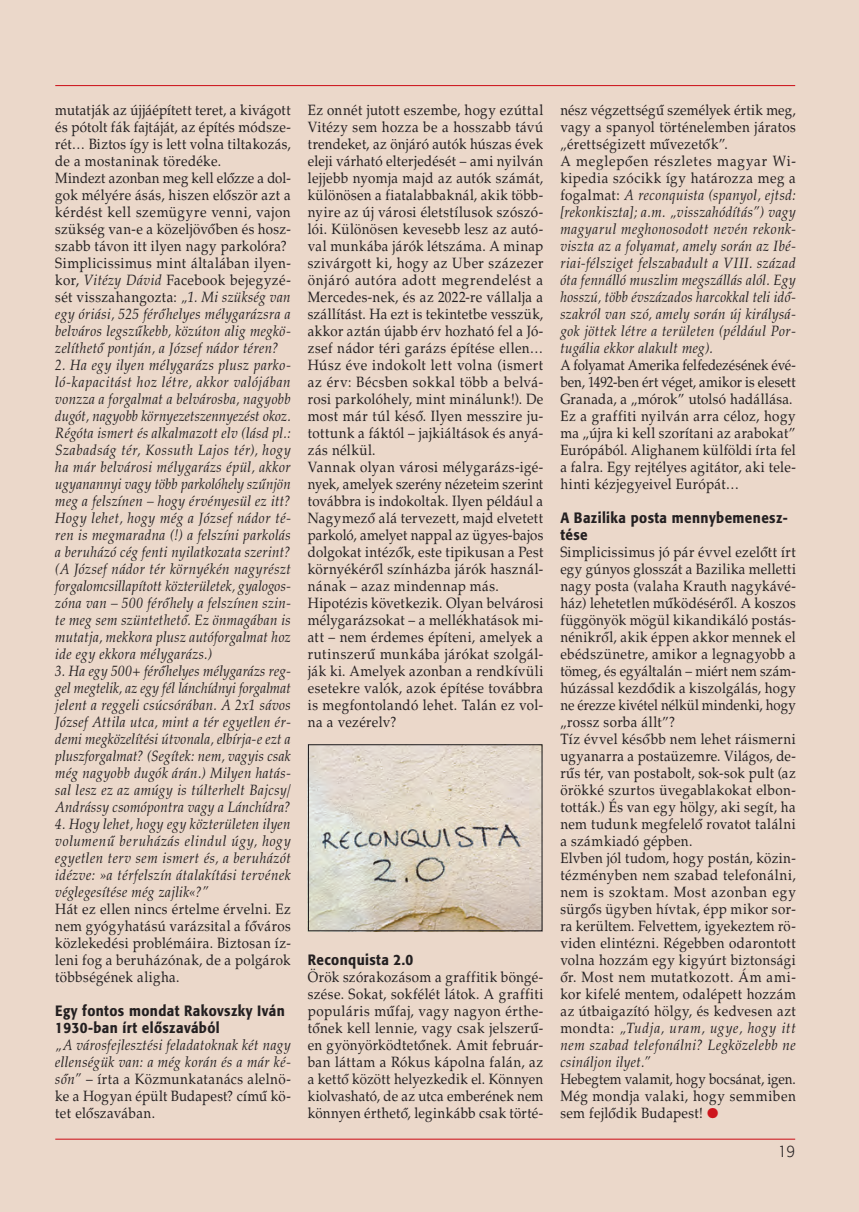
<style>
.page{position:relative;width:859px;height:1212px;background:#ebd8ca}
.page>*{position:absolute;margin:0;border:0;box-sizing:border-box;transform-origin:0 0}
.t1{font:16.5px "Formata Lite HU";color:#231f20;scale:.9 1}
.Simpli_Kenyér{font:14.85px/17px "Palatino HU Regular";letter-spacing:.03em;color:#231f20;text-align:justify;scale:.9 1}
.Simpli_Kenyér-2{font:14.85px/17px "Palatino HU Italic";letter-spacing:.03em;color:#231f20;text-align:justify;scale:.9 1}
.Simpli_Kenyér-3{font:14.85px/17px "Palatino HU Regular";letter-spacing:.03em;color:#231f20;text-align:justify;scale:.89 1}
.Simpli_Alcím{font:14.85px/17px "Formata Medium HU";letter-spacing:.03em;color:#231f20;scale:.9 1}
.s1{font-family:"Palatino HU Regular"}
.s2{font-family:"Palatino HU Italic"}
.s3{color:#cd151d}
</style>
<div class="page">
<hr style="left:55px;top:1138px;width:740px;height:2px;background:#cd151d">
<hr style="left:55px;top:85px;width:740px;height:1px;background:#cd151d">
<img style="left:310px;top:746px;width:231px;height:183px">
<div style="left:308px;top:744px;width:235px;height:187px;border:1px solid #231f20"></div>
<p class="Simpli_Kenyér" style="left:55px;top:102px;width:263px">mutatják az újjáépített teret, a kivágott és pótolt fák fajtáját, az építés módsze&shy;rét… Biztos így is lett volna tiltakozás, de a mostaninak töredéke.</p>
<p class="Simpli_Kenyér-3" style="left:55px;top:170px;width:266px">Mindezt azonban meg kell előzze a dol&shy;gok mélyére ásás, hiszen először azt a kérdést kell szemügyre venni, vajon szükség van-e a közeljövőben és hos - szabb távon itt ilyen nagy parkolóra?</p>
<p class="Simpli_Kenyér-2" style="left:55px;top:254px;width:263px"><span class="s1">Simplicissimus mint általában ilyen&shy;kor,</span> Vitézy Dávid <span class="s1">Facebook bejegyzé&shy;sét visszahangozta:</span> „1. Mi szükség van egy óriási, 525 férőhelyes mélygarázsra a belváros legszűkebb, közúton alig megkö&shy;zelíthető pontján, a József nádor téren?</p>
<p class="Simpli_Kenyér-2" style="left:55px;top:356px;width:263px">2. Ha egy ilyen mélygarázs plusz parko&shy;ló-kapacitást hoz létre, akkor valójában vonzza a forgalmat a belvárosba, nagyobb dugót, nagyobb környezetszennyezést okoz.<br>Régóta ismert és alkalmazott elv (lásd pl.:<br>Szabadság tér, Kossuth Lajos tér), hogy ha már belvárosi mélygarázs épül, akkor ugyanannyi vagy több parkolóhely szűnjön meg a felszínen – hogy érvényesül ez itt?</p>
<p class="Simpli_Kenyér-2" style="left:55px;top:510px;width:263px">Hogy lehet, hogy még a József nádor té&shy;ren is megmaradna (!) a felszíni parkolás a beruházó cég fenti nyilatkozata szerint?</p>
<p class="Simpli_Kenyér-2" style="left:55px;top:561px;width:263px">(A József nádor tér környékén nagyrészt forgalomcsillapított közterületek, gyalogos&shy;zóna van – 500 férőhely a felszínen szin&shy;te meg sem szüntethető. Ez önmagában is mutatja, mekkora plusz autóforgalmat hoz ide egy ekkora mélygarázs.)</p>
<p class="Simpli_Kenyér-2" style="left:55px;top:663px;width:263px">3. Ha egy 500+ férőhelyes mélygarázs reg&shy;gel megtelik, az egy fél lánchídnyi forgalmat jelent a reggeli csúcsórában. A 2x1 sávos József Attila utca, mint a tér egyetlen ér&shy;demi megközelítési útvonala, elbírja-e ezt a pluszforgalmat? (Segítek: nem, vagyis csak még nagyobb dugók árán.) Milyen hatás&shy;sal lesz ez az amúgy is túlterhelt Bajcsy/ Andrássy csomópontra vagy a Lánchídra?</p>
<p class="Simpli_Kenyér-2" style="left:55px;top:816px;width:263px">4. Hogy lehet, hogy egy közterületen ilyen volumenű beruházás elindul úgy, hogy egyetlen terv sem ismert és, a beruházót idézve: »a térfelszín átalakítási tervének véglegesítése még zajlik«?”</p>
<p class="Simpli_Kenyér" style="left:55px;top:901px;width:263px">Hát ez ellen nincs értelme érvelni. Ez nem gyógyhatású varázsital a főváros közlekedési problémáira. Biztosan íz&shy;leni fog a beruházónak, de a polgárok többségének aligha.</p>
<p class="Simpli_Alcím" style="left:55px;top:1002px;width:257px">Egy fontos mondat Rakovszky Iván<br>1930-ban írt előszavából</p>
<p class="Simpli_Kenyér-2" style="left:55px;top:1037px;width:263px">„A városfejlesztési feladatoknak két nagy ellenségük van: a még korán és a már ké&shy;sőn” <span class="s1">– írta a Közmunkatanács alelnö&shy;ke a Hogyan épült Budapest? című kö&shy;tet előszavában.</span></p>
<p class="Simpli_Kenyér" style="left:308px;top:102px;width:263px">Ez onnét jutott eszembe, hogy ezúttal Vitézy sem hozza be a hosszabb távú trendeket, az önjáró autók húszas évek eleji várható elterjedését – ami nyilván lejjebb nyomja majd az autók számát, különösen a fiatalabbaknál, akik több&shy;nyire az új városi életstílusok szószó&shy;lói. Különösen kevesebb lesz az autó&shy;val munkába járók létszáma. A minap szivárgott ki, hogy az Uber százezer önjáró autóra adott megrendelést a Mercedes-nek, és az 2022-re vállalja a szállítást. Ha ezt is tekintetbe vesszük, akkor aztán újabb érv hozható fel a Jó&shy;zsef nádor téri garázs építése ellen… Húsz éve indokolt lett volna (ismert az érv: Bécsben sokkal több a belvá&shy;rosi parkolóhely, mint minálunk!). De most már túl késő. Ilyen messzire ju&shy;tottunk a fáktól – jajkiáltások és anyá&shy;zás nélkül.</p>
<p class="Simpli_Kenyér" style="left:308px;top:459px;width:263px">Vannak olyan városi mélygarázs-igé&shy;nyek, amelyek szerény nézeteim szerint továbbra is indokoltak. Ilyen például a Nagymező alá tervezett, majd elvetett parkoló, amelyet nappal az ügyes-bajos dolgokat intézők, este tipikusan a Pest környékéről színházba járók használ&shy;nának – azaz mindennap más.</p>
<p class="Simpli_Kenyér" style="left:308px;top:595px;width:263px">Hipotézis következik. Olyan belvárosi mélygarázsokat – a mellékhatások mi&shy;att – nem érdemes építeni, amelyek a rutinszerű munkába járókat szolgál&shy;ják ki. Amelyek azonban a rendkívüli esetekre valók, azok építése továbbra is megfontolandó lehet. Talán ez vol&shy;na a vezérelv?</p>
<p class="Simpli_Alcím" style="left:308px;top:951px;width:119px">Reconquista 2.0</p>
<p class="Simpli_Kenyér" style="left:308px;top:969px;width:263px">Örök szórakozásom a graffitik böngé&shy;szése. Sokat, sokfélét látok. A graffiti populáris műfaj, vagy nagyon érthe&shy;tőnek kell lennie, vagy csak jelszerű&shy;en gyönyörködtetőnek. Amit február&shy;ban láttam a Rókus kápolna falán, az a kettő között helyezkedik el. Könnyen kiolvasható, de az utca emberének nem könnyen érthető, leginkább csak törté-</p>
<p class="Simpli_Kenyér" style="left:560px;top:102px;width:263px">nész végzettségű személyek értik meg, vagy a spanyol történelemben járatos „érettségizett művezetők”.</p>
<p class="Simpli_Kenyér-2" style="left:560px;top:152px;width:263px"><span class="s1">A meglepően részletes magyar Wi&shy;kipedia szócikk így határozza meg a fogalmat:</span> A reconquista (spanyol, ejtsd: [rekonkiszta]; a.m. „visszahódítás”) vagy magyarul meghonosodott nevén rekonk&shy;viszta az a folyamat, amely során az Ibé&shy;riai-félsziget felszabadult a VIII. század óta fennálló muszlim megszállás alól. Egy hosszú, több évszázados harcokkal teli idő&shy;szakról van szó, amely során új királysá&shy;gok jöttek létre a területen (például Por&shy;tugália ekkor alakult meg).</p>
<p class="Simpli_Kenyér-3" style="left:560px;top:357px;width:266px">A folyamat Amerika felfedezésének évé&shy;ben, 1492-ben ért véget, amikor is elesett Granada, a „mórok” utolsó hadállása.</p>
<p class="Simpli_Kenyér" style="left:560px;top:408px;width:263px">Ez a graffiti nyilván arra céloz, hogy ma „újra ki kell szorítani az arabokat” Európából. Alighanem külföldi írta fel a falra. Egy rejtélyes agitátor, aki tele&shy;hinti kézjegyeivel Európát…</p>
<p class="Simpli_Alcím" style="left:560px;top:509px;width:254px">A Bazilika posta mennybemenesz&shy;tése</p>
<p class="Simpli_Kenyér" style="left:560px;top:544px;width:263px">Simplicissimus jó pár évvel ezelőtt írt egy gúnyos glosszát a Bazilika melletti nagy posta (valaha Krauth nagykávé&shy;ház) lehetetlen működéséről. A koszos függönyök mögül kikandikáló postás&shy;nénikről, akik éppen akkor mennek el ebédszünetre, amikor a legnagyobb a tömeg, és egyáltalán – miért nem szám&shy;húzással kezdődik a kiszolgálás, hogy ne érezze kivétel nélkül mindenki, hogy „rossz sorba állt”?</p>
<p class="Simpli_Kenyér" style="left:560px;top:731px;width:263px">Tíz évvel később nem lehet ráismerni ugyanarra a postaüzemre. Világos, de&shy;rűs tér, van postabolt, sok-sok pult (az örökké szurtos üvegablakokat elbon&shy;tották.) És van egy hölgy, aki segít, ha nem tudunk megfelelő rovatot találni a számkiadó gépben.</p>
<p class="Simpli_Kenyér" style="left:560px;top:850px;width:263px">Elvben jól tudom, hogy postán, közin&shy;tézményben nem szabad telefonálni, nem is szoktam. Most azonban egy sürgős ügyben hívtak, épp mikor sor&shy;ra kerültem. Felvettem, igyekeztem rö&shy;viden elintézni. Régebben odarontott volna hozzám egy kigyúrt biztonsági őr. Most nem mutatkozott. Ám ami&shy;kor kifelé mentem, odalépett hozzám az útbaigazító hölgy, és kedvesen azt mondta: <span class="s2">„Tudja, uram, ugye, hogy itt nem szabad telefonálni? Legközelebb ne csináljon ilyet.”</span></p>
<p class="Simpli_Kenyér-3" style="left:560px;top:1071px;width:266px">Hebegtem valamit, hogy bocsánat, igen.<br>Még mondja valaki, hogy semmiben sem fejlődik Budapest! <span class="s3">●</span></p>
<p class="t1" style="left:778px;top:1141px;width:21px">19</p>
</div>
